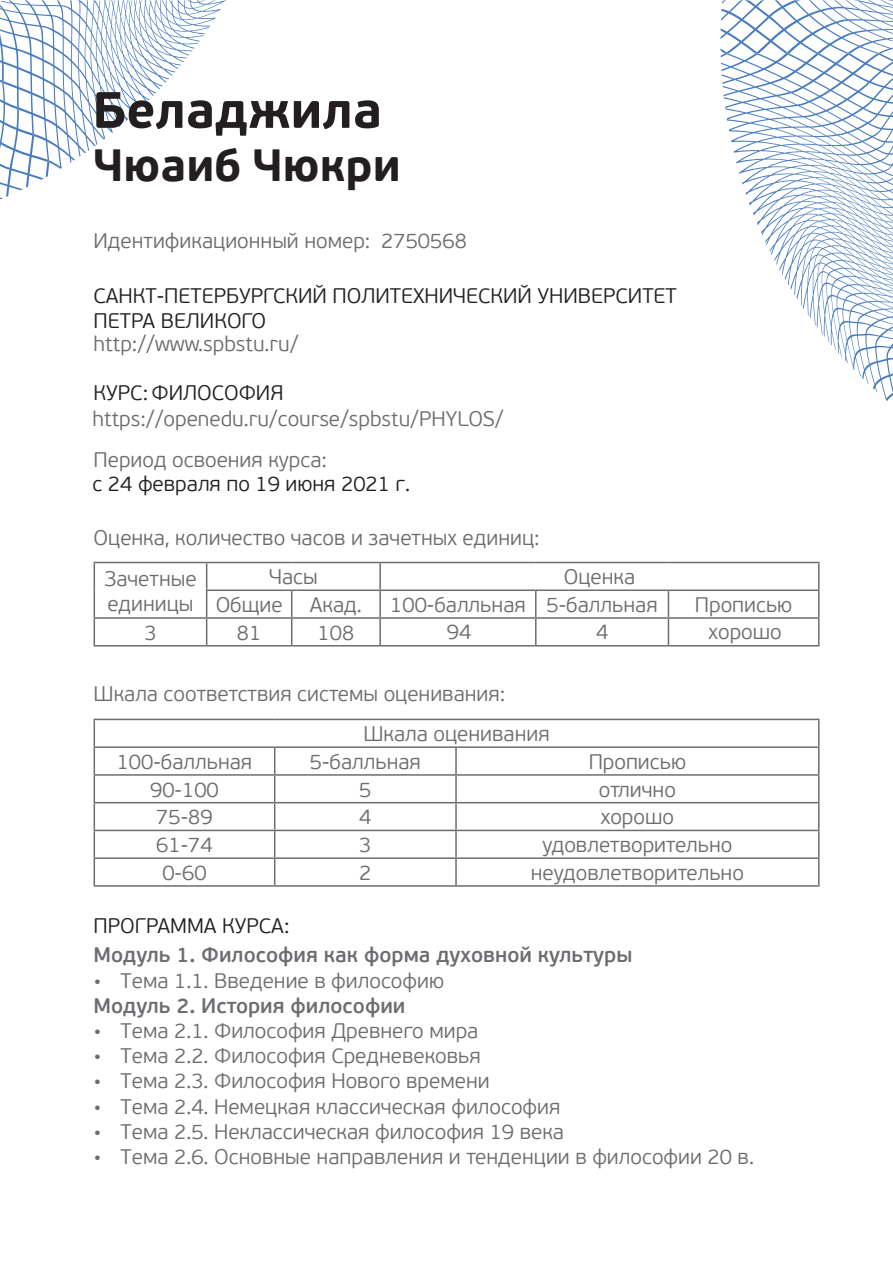
<style>
.page{position:relative;width:893px;height:1263px;background:#fff}
.page>*{position:absolute;margin:0;border:0;box-sizing:border-box;transform-origin:0 0}
.t1{font:700 51px "PF Beau Sans Pro";color:#231f20}
.t2{font:700 45px "PF Beau Sans Pro";color:#231f20}
.t3{font:300 21px/25.2px "PF Beau Sans Pro";color:#6c6d70}
.t4{font:300 21px "PF Beau Sans Pro";color:#231f20}
.t5{font:600 21px "PF Beau Sans Pro";color:#6c6d70}
</style>
<div class="page">
<svg style="left:720px;top:0;width:173px;height:54px"></svg>
<svg style="left:720px;top:54px;width:173px;height:348px"></svg>
<svg style="left:0;top:0;width:226px;height:199px"></svg>
<hr style="left:94px;top:562px;width:113px;height:1px;background:#6c6d70">
<hr style="left:207px;top:562px;width:85px;height:1px;background:#6c6d70">
<hr style="left:292px;top:562px;width:88px;height:1px;background:#6c6d70">
<hr style="left:380px;top:562px;width:156px;height:1px;background:#6c6d70">
<hr style="left:379px;top:563px;width:2px;height:26px;background:#6c6d70">
<hr style="left:536px;top:562px;width:132px;height:1px;background:#6c6d70">
<hr style="left:668px;top:562px;width:151px;height:1px;background:#6c6d70">
<hr style="left:206px;top:589px;width:86px;height:2px;background:#6c6d70">
<hr style="left:292px;top:589px;width:88px;height:2px;background:#6c6d70">
<hr style="left:380px;top:589px;width:156px;height:2px;background:#6c6d70">
<hr style="left:379px;top:591px;width:2px;height:26px;background:#6c6d70">
<hr style="left:536px;top:589px;width:132px;height:2px;background:#6c6d70">
<hr style="left:668px;top:589px;width:151px;height:2px;background:#6c6d70">
<hr style="left:94px;top:617px;width:113px;height:2px;background:#6c6d70">
<svg style="left:94px;top:563px;width:1px;height:82px"></svg>
<hr style="left:207px;top:617px;width:85px;height:2px;background:#6c6d70">
<svg style="left:206px;top:563px;width:1px;height:82px"></svg>
<hr style="left:292px;top:617px;width:88px;height:2px;background:#6c6d70">
<svg style="left:291px;top:591px;width:1px;height:54px"></svg>
<hr style="left:380px;top:617px;width:156px;height:2px;background:#6c6d70">
<hr style="left:379px;top:619px;width:2px;height:26px;background:#6c6d70">
<hr style="left:536px;top:617px;width:132px;height:2px;background:#6c6d70">
<svg style="left:535px;top:591px;width:1px;height:54px"></svg>
<hr style="left:668px;top:617px;width:151px;height:2px;background:#6c6d70">
<svg style="left:668px;top:591px;width:1px;height:54px"></svg>
<svg style="left:818px;top:563px;width:1px;height:82px"></svg>
<hr style="left:94px;top:645px;width:113px;height:1px;background:#6c6d70">
<hr style="left:207px;top:645px;width:85px;height:1px;background:#6c6d70">
<hr style="left:292px;top:645px;width:88px;height:1px;background:#6c6d70">
<hr style="left:380px;top:645px;width:156px;height:1px;background:#6c6d70">
<hr style="left:536px;top:645px;width:132px;height:1px;background:#6c6d70">
<hr style="left:668px;top:645px;width:151px;height:1px;background:#6c6d70">
<hr style="left:94px;top:719px;width:181px;height:1px;background:#6c6d70">
<hr style="left:275px;top:719px;width:181px;height:1px;background:#6c6d70">
<hr style="left:456px;top:719px;width:363px;height:1px;background:#6c6d70">
<hr style="left:94px;top:746px;width:181px;height:2px;background:#6c6d70">
<hr style="left:275px;top:746px;width:181px;height:2px;background:#6c6d70">
<hr style="left:456px;top:746px;width:363px;height:2px;background:#6c6d70">
<hr style="left:455px;top:748px;width:2px;height:26px;background:#6c6d70">
<hr style="left:94px;top:774px;width:181px;height:2px;background:#6c6d70">
<hr style="left:275px;top:774px;width:181px;height:2px;background:#6c6d70">
<hr style="left:456px;top:774px;width:363px;height:2px;background:#6c6d70">
<hr style="left:455px;top:776px;width:2px;height:26px;background:#6c6d70">
<hr style="left:94px;top:802px;width:181px;height:1px;background:#6c6d70">
<hr style="left:275px;top:802px;width:181px;height:1px;background:#6c6d70">
<hr style="left:456px;top:802px;width:363px;height:1px;background:#6c6d70">
<hr style="left:455px;top:803px;width:2px;height:27px;background:#6c6d70">
<hr style="left:94px;top:830px;width:181px;height:1px;background:#6c6d70">
<hr style="left:275px;top:830px;width:181px;height:1px;background:#6c6d70">
<hr style="left:456px;top:830px;width:363px;height:1px;background:#6c6d70">
<hr style="left:455px;top:831px;width:2px;height:26px;background:#6c6d70">
<hr style="left:94px;top:857px;width:181px;height:2px;background:#6c6d70">
<svg style="left:94px;top:720px;width:1px;height:165px"></svg>
<hr style="left:275px;top:857px;width:181px;height:2px;background:#6c6d70">
<svg style="left:274px;top:748px;width:1px;height:137px"></svg>
<hr style="left:456px;top:857px;width:363px;height:2px;background:#6c6d70">
<hr style="left:455px;top:859px;width:2px;height:26px;background:#6c6d70">
<svg style="left:818px;top:720px;width:1px;height:165px"></svg>
<hr style="left:94px;top:885px;width:181px;height:2px;background:#6c6d70">
<hr style="left:275px;top:885px;width:181px;height:2px;background:#6c6d70">
<hr style="left:456px;top:885px;width:363px;height:2px;background:#6c6d70">
<p class="t1" style="left:92px;top:78px;width:291px">Беладжила</p>
<p class="t2" style="left:94px;top:138px;width:309px">Чюаиб Чюкри</p>
<p class="t3" style="left:94px;top:229px;width:278px">Идентификационный номер:</p>
<p class="t4" style="left:94px;top:284px;width:585px">САНКТ-ПЕТЕРБУРГСКИЙ ПОЛИТЕХНИЧЕСКИЙ УНИВЕРСИТЕТ</p>
<p class="t4" style="left:94px;top:309px;width:174px">ПЕТРА ВЕЛИКОГО</p>
<p class="t3" style="left:94px;top:332px;width:206px">http://www.spbstu.ru/</p>
<p class="t4" style="left:94px;top:381px;width:191px">КУРС:ФИЛОСОФИЯ</p>
<p class="t3" style="left:381px;top:229px;width:87px">2750568</p>
<p class="t3" style="left:92px;top:407px;width:413px">https://openedu.ru/course/spbstu/PHYLOS/</p>
<p class="t3" style="left:94px;top:447px;width:235px">Период освоения курса:</p>
<p class="t4" style="left:92px;top:472px;width:319px">с 24 февраля по 19 июня 2021 г.</p>
<p class="t3" style="left:94px;top:525px;width:448px">Оценка, количество часов и зачетных единиц:</p>
<p class="t3" style="left:104px;top:566px;width:94px">Зачетные единицы</p>
<p class="t3" style="left:269px;top:565px;width:50px">Часы</p>
<p class="t3" style="left:564px;top:565px;width:73px">Оценка</p>
<p class="t3" style="left:216px;top:592px;width:69px">Общие</p>
<p class="t3" style="left:310px;top:592px;width:53px">Акад.</p>
<p class="t3" style="left:390px;top:592px;width:137px">100-балльная</p>
<p class="t3" style="left:547px;top:592px;width:113px">5-балльная</p>
<p class="t3" style="left:695px;top:592px;width:99px">Прописью</p>
<p class="t3" style="left:144px;top:620px;width:14px">3</p>
<p class="t3" style="left:237px;top:620px;width:26px">81</p>
<p class="t3" style="left:318px;top:620px;width:38px">108</p>
<p class="t3" style="left:447px;top:620px;width:26px">94</p>
<p class="t3" style="left:596px;top:620px;width:14px">4</p>
<p class="t3" style="left:709px;top:620px;width:75px">хорошо</p>
<p class="t3" style="left:94px;top:681px;width:413px">Шкала соответствия системы оценивания:</p>
<p class="t3" style="left:363px;top:722px;width:188px">Шкала оценивания</p>
<p class="t3" style="left:117px;top:749px;width:137px">100-балльная</p>
<p class="t3" style="left:310px;top:749px;width:113px">5-балльная</p>
<p class="t3" style="left:589px;top:749px;width:99px">Прописью</p>
<p class="t3" style="left:150px;top:777px;width:70px">90-100</p>
<p class="t3" style="left:359px;top:777px;width:14px">5</p>
<p class="t3" style="left:599px;top:777px;width:79px">отлично</p>
<p class="t3" style="left:156px;top:805px;width:58px">75-89</p>
<p class="t3" style="left:359px;top:805px;width:14px">4</p>
<p class="t3" style="left:601px;top:805px;width:75px">хорошо</p>
<p class="t3" style="left:156px;top:833px;width:58px">61-74</p>
<p class="t3" style="left:359px;top:833px;width:14px">3</p>
<p class="t3" style="left:542px;top:833px;width:192px">удовлетворительно</p>
<p class="t3" style="left:162px;top:860px;width:46px">0-60</p>
<p class="t3" style="left:359px;top:860px;width:14px">2</p>
<p class="t3" style="left:531px;top:860px;width:215px">неудовлетворительно</p>
<p class="t4" style="left:94px;top:914px;width:197px">ПРОГРАММА КУРСА:</p>
<p class="t5" style="left:94px;top:942px;width:540px">Модуль 1. Философия как форма духовной культуры</p>
<p class="t3" style="left:94px;top:968px;width:352px">• Тема 1.1. Введение в философию</p>
<p class="t5" style="left:94px;top:993px;width:313px">Модуль 2. История философии</p>
<p class="t3" style="left:94px;top:1018px;width:386px">• Тема 2.1. Философия Древнего мира</p>
<p class="t3" style="left:94px;top:1044px;width:389px">• Тема 2.2. Философия Средневековья</p>
<p class="t3" style="left:94px;top:1069px;width:398px">• Тема 2.3. Философия Нового времени</p>
<p class="t3" style="left:94px;top:1094px;width:468px">• Тема 2.4. Немецкая классическая философия</p>
<p class="t3" style="left:94px;top:1119px;width:472px">• Тема 2.5. Неклассическая философия 19 века</p>
<p class="t3" style="left:94px;top:1144px;width:662px">• Тема 2.6. Основные направления и тенденции в философии 20 в.</p>
</div>
